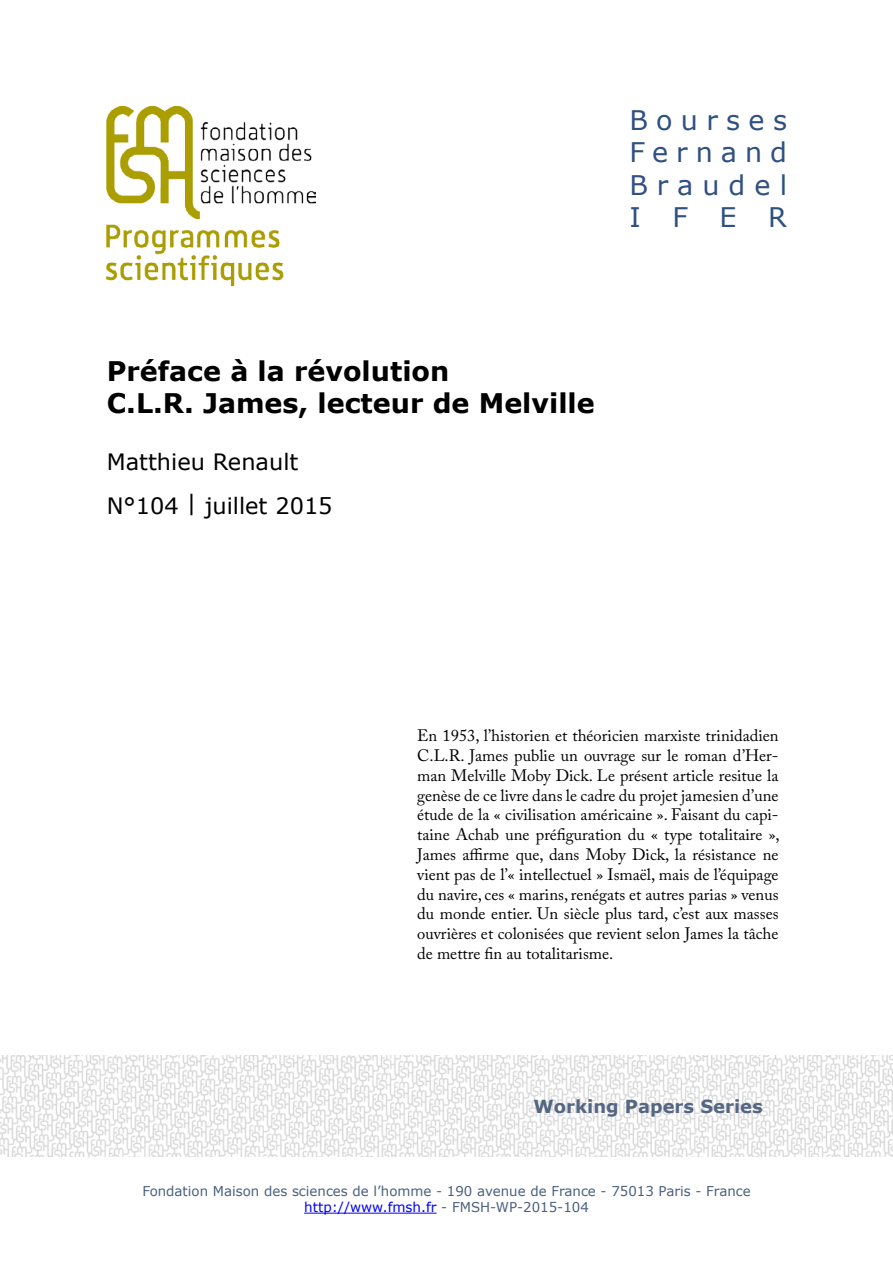
<style>
.page{position:relative;width:893px;height:1263px;background:#fff}
.page>*{position:absolute;margin:0;border:0;box-sizing:border-box;transform-origin:0 0}
.t1{font:700 27px/32.4px "Verdana";color:#000}
.t2{font:27px/32.4px "Verdana";letter-spacing:.31em;color:#2f5081;text-align:justify}
.t3{font:22.5px/44px "Verdana";color:#000}
.t4{font:700 18px "Verdana";color:#556683}
.t5{font:16.5px/19.8px "Adobe Caslon Pro";color:#000;text-align:justify}
.t6{font:13.5px/16.2px "Verdana";color:#4b5f80;text-align:center}
.s1{color:#00f}
</style>
<div class="page">
<img style="left:0;top:1056px;width:893px;height:101px">
<hr style="left:304px;top:1213px;width:133px;height:1px;background:#00f">
<img style="left:106px;top:106px;width:209px;height:180px">
<h1 class="t2" style="left:629px;top:103px;width:159px">Bourses Fernand Braudel IFER</h1>
<h1 class="t1" style="left:107px;top:354px;width:489px">Préface à la révolution<br>C.L.R. James, lecteur de Melville</h1>
<h2 class="t3" style="left:107px;top:440px;width:227px">Matthieu Renault<br>N°104 | juillet 2015</h2>
<p class="t5" style="left:417px;top:725px;width:364px">En 1953, l’historien et théoricien marxiste trinidadien C.L.R. James publie un ouvrage sur le roman d’Her&shy;man Melville Moby Dick. Le présent article resitue la genèse de ce livre dans le cadre du projet jamesien d’une étude de la « civilisation américaine ». Faisant du capi&shy;taine Achab une préfiguration du « type totalitaire », James affirme que, dans Moby Dick, la résistance ne vient pas de l’« intellectuel » Ismaël, mais de l’équipage du navire, ces « marins, renégats et autres parias » venus du monde entier. Un siècle plus tard, c’est aux masses ouvrières et colonisées que revient selon James la tâche de mettre fin au totalitarisme.</p>
<p class="t4" style="left:533px;top:1094px;width:231px">Working Papers Series</p>
<p class="t6" style="left:142px;top:1182px;width:610px">Fondation Maison des sciences de l’homme - 190 avenue de France - 75013 Paris - France <span class="s1">http://www.fmsh.fr</span> - FMSH-WP-2015-104</p>
</div>
